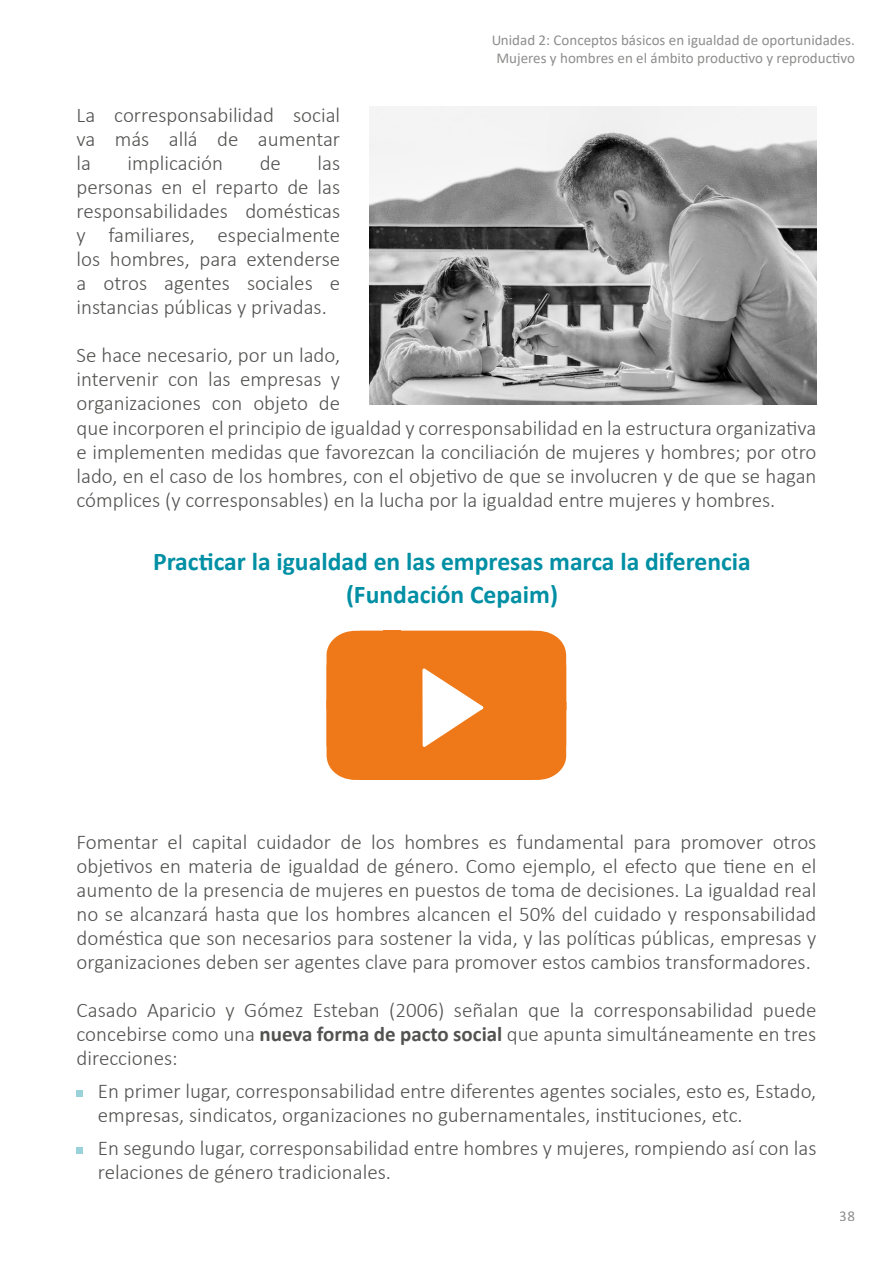
<style>
.page{position:relative;width:893px;height:1263px;background:#fff}
.page>*{position:absolute;margin:0;border:0;box-sizing:border-box;transform-origin:0 0}
.t1{font:700 25.65px/33px "Calibri";color:#008fa4;text-align:center}
.t2{font:300 21px/24px "Calibri";color:#525251;text-align:justify}
.t3{font:15px/18px "Calibri";color:#5c5c5b;text-align:center}
.s1{font-weight:700}
</style>
<div class="page">
<img style="left:369px;top:106px;width:447px;height:298px">
<svg style="left:326px;top:631px;width:240px;height:149px;background:#f0852e"></svg>
<div style="left:327px;top:699px;width:6px;height:11px;background:#ef7918;border-radius:2px"></div>
<div style="left:383px;top:631px;width:18px;height:12px;background:#ef7918"></div>
<div style="left:560px;top:700px;width:6px;height:12px;background:#ef7918;border-radius:2px"></div>
<div style="left:492px;top:768px;width:18px;height:12px;background:#ef7918"></div>
<div style="left:77px;top:1090px;width:6px;height:7px;background:#9ad2da"></div>
<div style="left:77px;top:1147px;width:6px;height:7px;background:#9ad2da"></div>
<p class="t3" style="left:491px;top:31px;width:365px">Unidad 2: Conceptos básicos en igualdad de oportunidades.<br>Mujeres y hombres en el ámbito productivo y reproductivo</p>
<p class="t2" style="left:77px;top:103px;width:265px">La corresponsabilidad social va más allá de aumentar la</p>
<p class="t2" style="left:128px;top:151px;width:97px">implicación</p>
<p class="t2" style="left:260px;top:151px;width:23px">de</p>
<p class="t2" style="left:77px;top:151px;width:265px;text-indent:241px">las personas en el reparto de las responsabilidades domésticas y familiares, especialmente los hombres, para extenderse a otros agentes sociales e instancias públicas y privadas.</p>
<p class="t2" style="left:77px;top:343px;width:741px;text-align:left">Se hace necesario, por un lado,<br>intervenir con las empresas y<br>organizaciones con objeto de<br>que incorporen el principio de igualdad y corresponsabilidad en la estructura organizativa e implementen medidas que favorezcan la conciliación de mujeres y hombres; por otro lado, en el caso de los hombres, con el objetivo de que se involucren y de que se hagan cómplices (y corresponsables) en la lucha por la igualdad entre mujeres y hombres.</p>
<p class="t1" style="left:153px;top:544px;width:599px">Practicar la igualdad en las empresas marca la diferencia (Fundación Cepaim)</p>
<p class="t2" style="left:77px;top:830px;width:741px">Fomentar el capital cuidador de los hombres es fundamental para promover otros objetivos en materia de igualdad de género. Como ejemplo, el efecto que tiene en el aumento de la presencia de mujeres en puestos de toma de decisiones. La igualdad real no se alcanzará hasta que los hombres alcancen el 50% del cuidado y responsabilidad doméstica que son necesarios para sostener la vida, y las políticas públicas, empresas y organizaciones deben ser agentes clave para promover estos cambios transformadores.</p>
<p class="t2" style="left:77px;top:998px;width:741px">Casado Aparicio y Gómez Esteban (2006) señalan que la corresponsabilidad puede concebirse como una <span class="s1">nueva forma de pacto social</span> que apunta simultáneamente en tres direcciones:</p>
<p class="t2" style="left:98px;top:1079px;width:720px">En primer lugar, corresponsabilidad entre diferentes agentes sociales, esto es, Estado, empresas, sindicatos, organizaciones no gubernamentales, instituciones, etc.</p>
<p class="t2" style="left:98px;top:1136px;width:720px">En segundo lugar, corresponsabilidad entre hombres y mujeres, rompiendo así con las relaciones de género tradicionales.</p>
<p class="t3" style="left:840px;top:1206px;width:17px">38</p>
</div>
